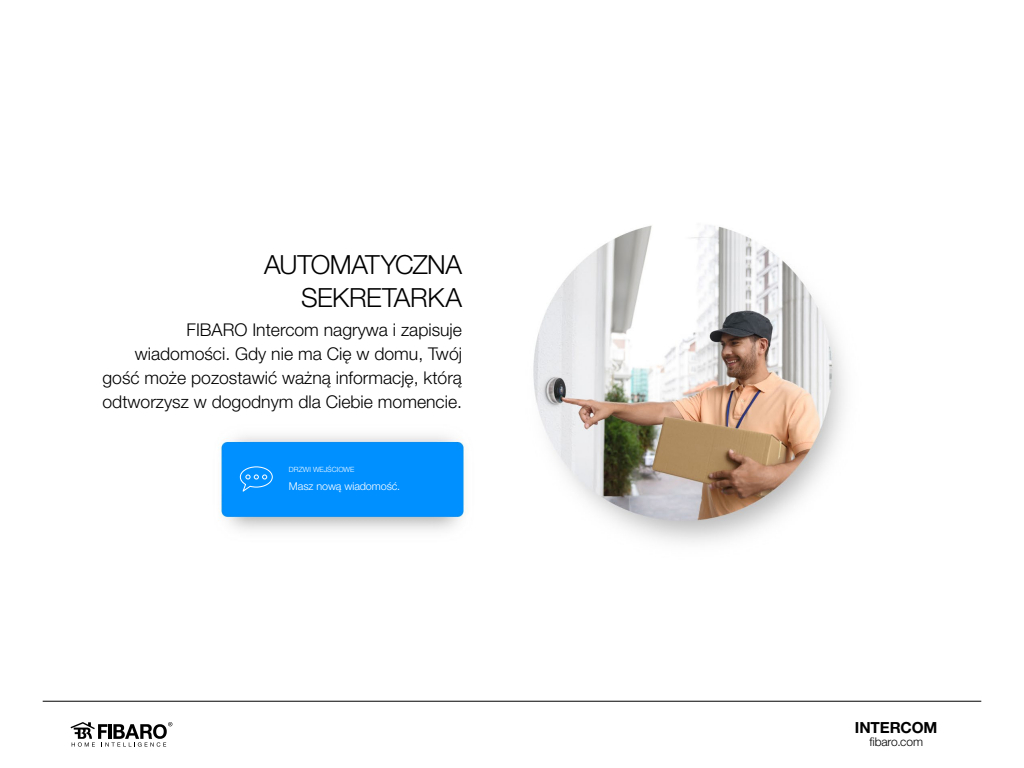
<style>
.page{position:relative;width:1024px;height:768px;background:#fff}
.page>*{position:absolute;margin:0;border:0;box-sizing:border-box;transform-origin:0 0}
.t1{font:300 26.4px/33.6px "Helvetica Neue LT Pro";letter-spacing:-.015em;color:#000;text-align:right}
.t2{font:300 17.6px/24px "Helvetica Neue LT Pro";color:#000;text-align:right}
.t3{font:700 15.32px "Helvetica Neue LT Pro";letter-spacing:-.01em;color:#000}
.t4{font:300 12px "Helvetica Neue LT Pro";letter-spacing:-.005em;color:#000}
.t5{font:300 10.8px "Helvetica Neue LT Pro";letter-spacing:-.005em;color:#fff}
.t6{font:300 7.2px "Helvetica Neue LT Pro";letter-spacing:-.005em;color:#fff}
</style>
<div class="page">
<img style="left:42px;top:225px;width:940px;height:503px">
<svg style="left:240px;top:466px;width:33px;height:26px"></svg>
<svg style="left:71px;top:722px;width:101px;height:25px"></svg>
<hr style="left:43px;top:701px;width:938px;height:1px;background:#000">
<h1 class="t1" style="left:264px;top:247px;width:199px">AUTOMATYCZNA<br>SEKRETARKA</h1>
<p class="t2" style="left:102px;top:317px;width:361px">FIBARO Intercom nagrywa i zapisuje wiadomości. Gdy nie ma Cię w domu, Twój gość może pozostawić ważną informację, którą odtworzysz w dogodnym dla Ciebie momencie.</p>
<p class="t6" style="left:289px;top:465px;width:67px">DRZWI WEJŚCIOWE</p>
<p class="t5" style="left:289px;top:479px;width:113px">Masz nową wiadomość.</p>
<p class="t3" style="left:855px;top:718px;width:84px">INTERCOM</p>
<p class="t4" style="left:869px;top:735px;width:55px">fibaro.com</p>
</div>
